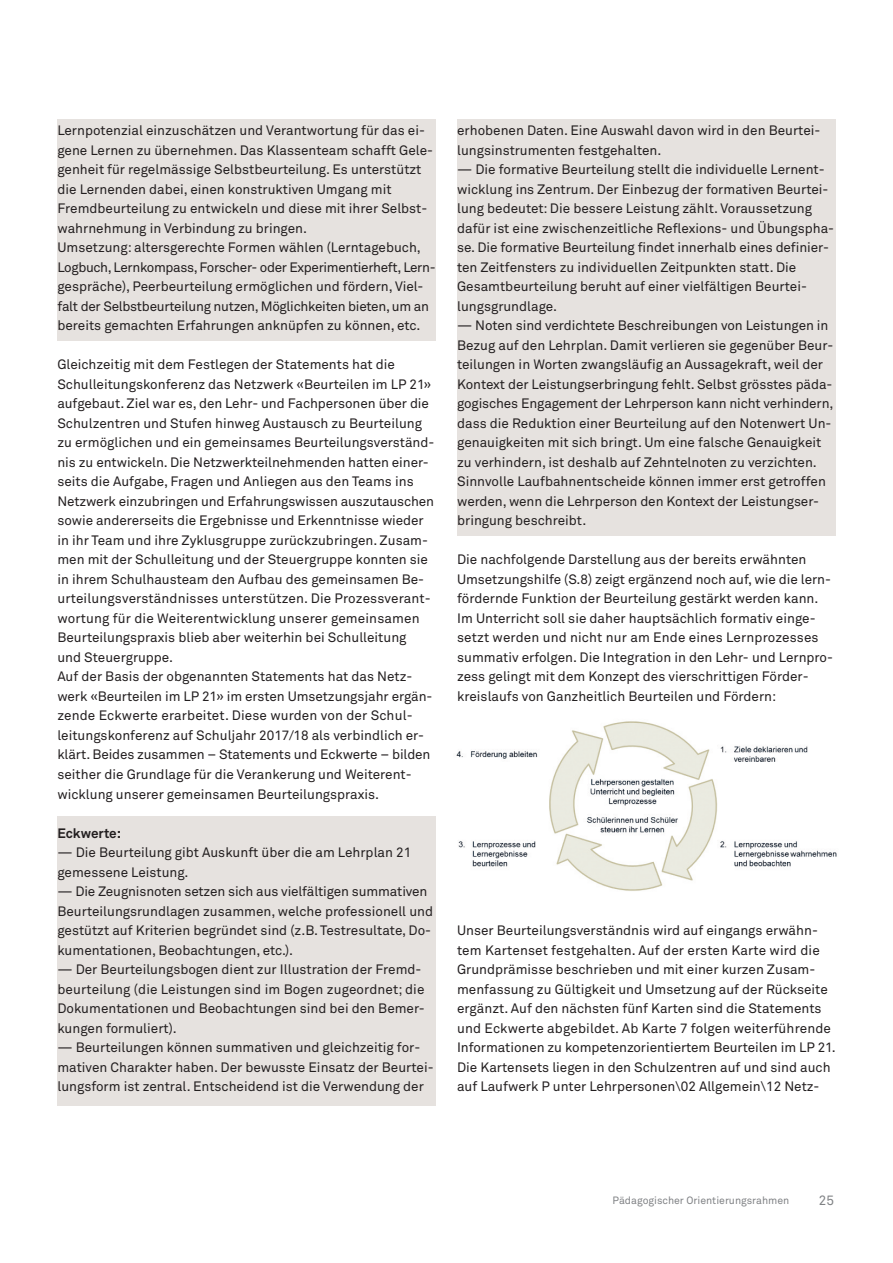
<style>
.page{position:relative;width:893px;height:1263px;background:#fff}
.page>*{position:absolute;margin:0;border:0;box-sizing:border-box;transform-origin:0 0}
.t1{font:13.5px/19.5px "Akkurat Std";color:#231f20}
.t2{font:700 13.5px "Akkurat Std";letter-spacing:-.005em;color:#231f20}
.t3{font:13.5px "Akkurat Std";color:#808285}
.t4{font:10.5px "Akkurat Std";color:#808285}
</style>
<div class="page">
<div style="left:57px;top:119px;width:379px;height:221px;background:#e6e2df"></div>
<div style="left:457px;top:119px;width:379px;height:417px;background:#e6e2df"></div>
<div style="left:57px;top:816px;width:379px;height:290px;background:#e6e2df"></div>
<img style="left:456px;top:721px;width:381px;height:170px">
<p class="t1" style="left:57px;top:122px;width:380px">Lernpotenzial einzuschätzen und Verantwortung für das ei&shy;gene Lernen zu übernehmen. Das Klassenteam schafft Gele&shy;genheit für regelmässige Selbstbeurteilung. Es unterstützt die Lernenden dabei, einen konstruktiven Umgang mit Fremdbeurteilung zu entwickeln und diese mit ihrer Selbst&shy;wahrnehmung in Verbindung zu bringen.<br>Umsetzung: altersgerechte Formen wählen (Lerntagebuch, Logbuch, Lernkompass, Forscher- oder Experimentierheft, Lern&shy;gespräche), Peerbeurteilung ermöglichen und fördern, Viel&shy;falt der Selbstbeurteilung nutzen, Möglichkeiten bieten, um an bereits gemachten Erfahrungen anknüpfen zu können, etc.</p>
<p class="t1" style="left:57px;top:356px;width:379px">Gleichzeitig mit dem Festlegen der Statements hat die Schulleitungskonferenz das Netzwerk «Beurteilen im LP 21» aufgebaut. Ziel war es, den Lehr- und Fachpersonen über die Schulzentren und Stufen hinweg Austausch zu Beurteilung zu ermöglichen und ein gemeinsames Beurteilungsverständ&shy;nis zu entwickeln. Die Netzwerkteilnehmenden hatten einer&shy;seits die Aufgabe, Fragen und Anliegen aus den Teams ins Netzwerk einzubringen und Erfahrungswissen auszutauschen sowie andererseits die Ergebnisse und Erkenntnisse wieder in ihr Team und ihre Zyklusgruppe zurückzubringen. Zusam&shy;men mit der Schulleitung und der Steuergruppe konnten sie in ihrem Schulhausteam den Aufbau des gemeinsamen Be&shy;urteilungsverständnisses unterstützen. Die Prozessverant&shy;wortung für die Weiterentwicklung unserer gemeinsamen Beurteilungspraxis blieb aber weiterhin bei Schulleitung<br>und Steuergruppe.<br>Auf der Basis der obgenannten Statements hat das Netz&shy;werk «Beurteilen im LP 21» im ersten Umsetzungsjahr ergän&shy;zende Eckwerte erarbeitet. Diese wurden von der Schul&shy;leitungskonferenz auf Schuljahr 2017/18 als verbindlich er&shy;klärt. Beides zusammen – Statements und Eckwerte – bilden seither die Grundlage für die Verankerung und Weiterent&shy;wicklung unserer gemeinsamen Beurteilungspraxis.</p>
<p class="t2" style="left:57px;top:828px;width:65px">Eckwerte:</p>
<p class="t1" style="left:57px;top:844px;width:355px">— Die Beurteilung gibt Auskunft über die am Lehrplan 21 gemessene Leistung.</p>
<p class="t1" style="left:57px;top:883px;width:377px">— Die Zeugnisnoten setzen sich aus vielfältigen summativen Beurteilungsrundlagen zusammen, welche professionell und gestützt auf Kriterien begründet sind (z.B. Testresultate, Do&shy;kumentationen, Beobachtungen, etc.).</p>
<p class="t1" style="left:57px;top:961px;width:369px">— Der Beurteilungsbogen dient zur Illustration der Fremd&shy;beurteilung (die Leistungen sind im Bogen zugeordnet; die Dokumentationen und Beobachtungen sind bei den Bemer&shy;kungen formuliert).</p>
<p class="t1" style="left:57px;top:1039px;width:378px">— Beurteilungen können summativen und gleichzeitig for&shy;mativen Charakter haben. Der bewusste Einsatz der Beurtei&shy;lungsform ist zentral. Entscheidend ist die Verwendung der</p>
<p class="t1" style="left:457px;top:122px;width:365px">erhobenen Daten. Eine Auswahl davon wird in den Beurtei&shy;lungsinstrumenten festgehalten.</p>
<p class="t1" style="left:457px;top:161px;width:379px">— Die formative Beurteilung stellt die individuelle Lernent&shy;wicklung ins Zentrum. Der Einbezug der formativen Beurtei&shy;lung bedeutet: Die bessere Leistung zählt. Voraussetzung dafür ist eine zwischenzeitliche Reflexions- und Übungspha&shy;se. Die formative Beurteilung findet innerhalb eines definier&shy;ten Zeitfensters zu individuellen Zeitpunkten statt. Die Gesamtbeurteilung beruht auf einer vielfältigen Beurtei&shy;lungsgrundlage.</p>
<p class="t1" style="left:457px;top:317px;width:378px">— Noten sind verdichtete Beschreibungen von Leistungen in Bezug auf den Lehrplan. Damit verlieren sie gegenüber Beur&shy;teilungen in Worten zwangsläufig an Aussagekraft, weil der Kontext der Leistungserbringung fehlt. Selbst grösstes päda&shy;gogisches Engagement der Lehrperson kann nicht verhindern, dass die Reduktion einer Beurteilung auf den Notenwert Un&shy;genauigkeiten mit sich bringt. Um eine falsche Genauigkeit zu verhindern, ist deshalb auf Zehntelnoten zu verzichten.<br>Sinnvolle Laufbahnentscheide können immer erst getroffen werden, wenn die Lehrperson den Kontext der Leistungser&shy;bringung beschreibt.</p>
<p class="t1" style="left:457px;top:551px;width:377px">Die nachfolgende Darstellung aus der bereits erwähnten Umsetzungshilfe (S.8) zeigt ergänzend noch auf, wie die lern&shy;fördernde Funktion der Beurteilung gestärkt werden kann.<br>Im Unterricht soll sie daher hauptsächlich formativ einge&shy;setzt werden und nicht nur am Ende eines Lernprozesses summativ erfolgen. Die Integration in den Lehr- und Lernpro&shy;zess gelingt mit dem Konzept des vierschrittigen Förder&shy;kreislaufs von Ganzheitlich Beurteilen und Fördern:</p>
<p class="t1" style="left:457px;top:922px;width:380px">Unser Beurteilungsverständnis wird auf eingangs erwähn&shy;tem Kartenset festgehalten. Auf der ersten Karte wird die Grundprämisse beschrieben und mit einer kurzen Zusam&shy;menfassung zu Gültigkeit und Umsetzung auf der Rückseite ergänzt. Auf den nächsten fünf Karten sind die Statements und Eckwerte abgebildet. Ab Karte 7 folgen weiterführende Informationen zu kompetenzorientiertem Beurteilen im LP 21.<br>Die Kartensets liegen in den Schulzentren auf und sind auch auf Laufwerk P unter Lehrpersonen\02 Allgemein\12 Netz-</p>
<p class="t4" style="left:613px;top:1196px;width:178px">Pädagogischer Orientierungsrahmen</p>
<p class="t3" style="left:819px;top:1195px;width:17px">25</p>
</div>
